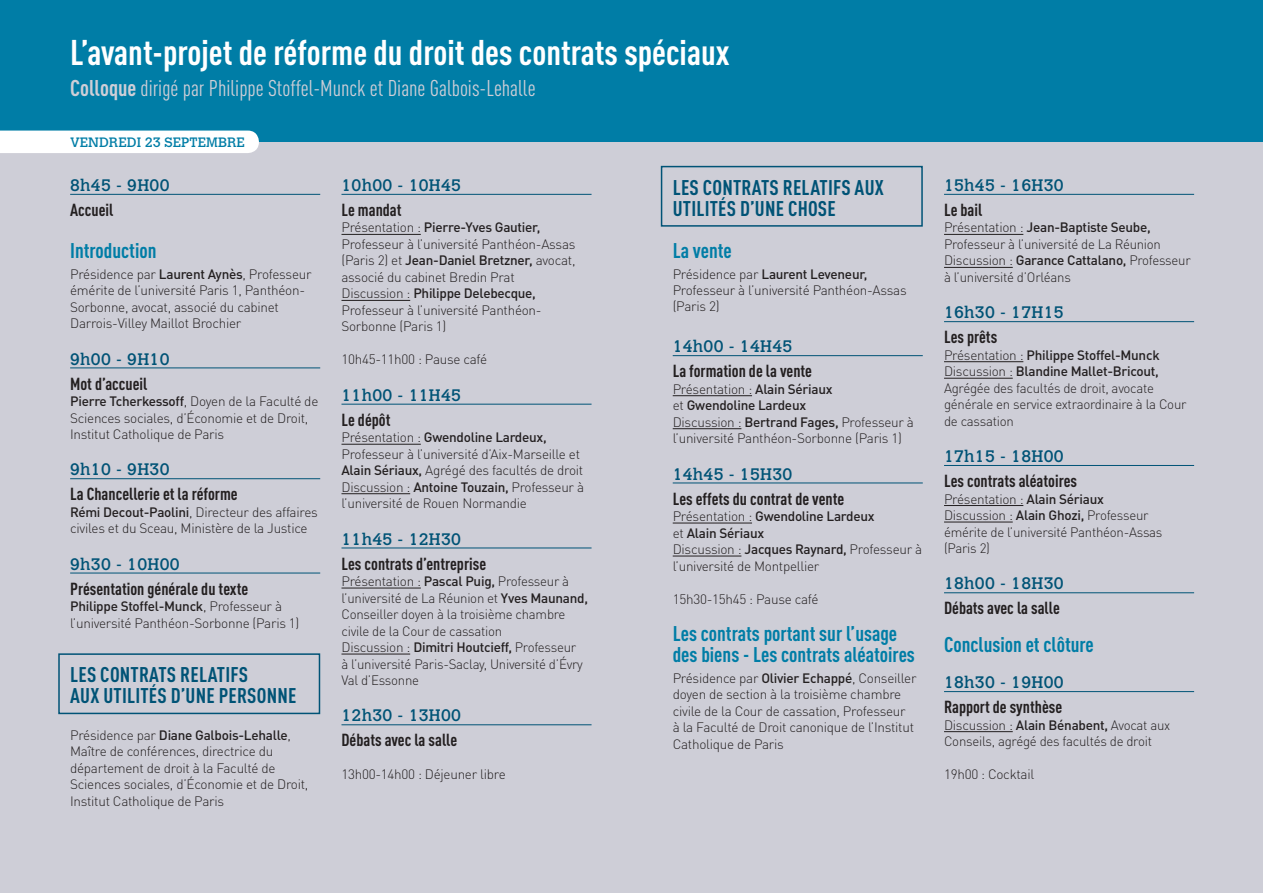
<style>
.page{position:relative;width:1263px;height:893px;background:#fff}
.page>*{position:absolute;margin:0;border:0;box-sizing:border-box;transform-origin:0 0}
.t1{font:700 condensed 35.25px "DINOT";color:#fff}
.t2{font:condensed 22.5px "DINOT";color:#ceced7}
.t3{font:700 condensed 21px/21px "DINOT";color:#007da6}
.t4{font:700 condensed 21px/21px "DINOT";letter-spacing:.01em;color:#005376}
.t5{font:700 condensed 17.25px "DINOT";color:#231f20}
.t6{font:16.5px "Calvert MT Std";letter-spacing:.02em;color:#005376}
.t7{font:300 13.5px/16.5px "DINOT";letter-spacing:-.02em;color:#231f20}
.t8{font:13.5px "Calvert MT Std";color:#007da6}
.s1{font-weight:700}
.s2{font-weight:500}
</style>
<div class="page">
<div style="left:0;top:117px;width:1263px;height:776px;background:#ceced7"></div>
<div style="left:0;top:0;width:1263px;height:142px;background:#007da6"></div>
<hr style="left:70px;top:194px;width:250px;height:1px;background:#005376">
<hr style="left:70px;top:368px;width:250px;height:1px;background:#005376">
<hr style="left:70px;top:478px;width:250px;height:1px;background:#005376">
<hr style="left:70px;top:573px;width:250px;height:1px;background:#005376">
<hr style="left:341px;top:194px;width:250px;height:1px;background:#005376">
<hr style="left:341px;top:234px;width:80px;height:1px;background:#231f20">
<hr style="left:341px;top:300px;width:69px;height:1px;background:#231f20">
<hr style="left:341px;top:404px;width:250px;height:1px;background:#005376">
<hr style="left:341px;top:444px;width:80px;height:1px;background:#231f20">
<hr style="left:341px;top:493px;width:69px;height:1px;background:#231f20">
<hr style="left:341px;top:548px;width:250px;height:1px;background:#005376">
<hr style="left:341px;top:588px;width:80px;height:1px;background:#231f20">
<hr style="left:341px;top:654px;width:69px;height:1px;background:#231f20">
<hr style="left:341px;top:724px;width:250px;height:1px;background:#005376">
<hr style="left:673px;top:355px;width:250px;height:1px;background:#005376">
<hr style="left:673px;top:395px;width:79px;height:1px;background:#231f20">
<hr style="left:673px;top:428px;width:68px;height:1px;background:#231f20">
<hr style="left:673px;top:483px;width:250px;height:1px;background:#005376">
<hr style="left:673px;top:523px;width:79px;height:1px;background:#231f20">
<hr style="left:673px;top:556px;width:68px;height:1px;background:#231f20">
<hr style="left:944px;top:194px;width:250px;height:1px;background:#005376">
<hr style="left:944px;top:234px;width:79px;height:1px;background:#231f20">
<hr style="left:944px;top:267px;width:69px;height:1px;background:#231f20">
<hr style="left:944px;top:321px;width:250px;height:1px;background:#005376">
<hr style="left:944px;top:361px;width:79px;height:1px;background:#231f20">
<hr style="left:944px;top:378px;width:69px;height:1px;background:#231f20">
<hr style="left:944px;top:465px;width:250px;height:1px;background:#005376">
<hr style="left:944px;top:505px;width:79px;height:1px;background:#231f20">
<hr style="left:944px;top:522px;width:69px;height:1px;background:#231f20">
<hr style="left:944px;top:592px;width:250px;height:1px;background:#005376">
<hr style="left:944px;top:691px;width:250px;height:1px;background:#005376">
<hr style="left:944px;top:731px;width:69px;height:1px;background:#231f20">
<div style="left:0;top:131px;width:259px;height:22px;background:#fff"></div>
<div style="left:58px;top:653px;width:262px;height:61px;border:2px solid #005376"></div>
<div style="left:661px;top:166px;width:262px;height:61px;border:2px solid #005376"></div>
<h1 class="t1" style="left:70px;top:31px;width:661px">L’avant-projet de réforme du droit des contrats spéciaux</h1>
<h2 class="t2" style="left:70px;top:75px;width:467px"><span class="s1">Colloque</span> dirigé par Philippe Stoffel-Munck et Diane Galbois-Lehalle</h2>
<p class="t8" style="left:70px;top:134px;width:177px">VENDREDI 23 SEPTEMBRE</p>
<p class="t6" style="left:70px;top:176px;width:101px">8h45 - 9H00</p>
<p class="t5" style="left:70px;top:199px;width:45px">Accueil</p>
<h3 class="t3" style="left:70px;top:240px;width:88px">Introduction</h3>
<p class="t7" style="left:70px;top:265px;width:243px">Présidence par <span class="s2">Laurent Aynès</span>, Professeur émérite de l’université Paris 1, Panthéon-Sorbonne, avocat, associé du cabinet Darrois-Villey Maillot Brochier</p>
<p class="t6" style="left:70px;top:349px;width:101px">9h00 - 9H10</p>
<p class="t5" style="left:70px;top:373px;width:79px">Mot d’accueil</p>
<p class="t7" style="left:70px;top:393px;width:250px"><span class="s2">Pierre Tcherkessoff</span>, Doyen de la Faculté de<br>Sciences sociales, d’Économie et de Droit,<br>Institut Catholique de Paris</p>
<p class="t6" style="left:70px;top:460px;width:101px">9h10 - 9H30</p>
<p class="t5" style="left:70px;top:484px;width:169px">La Chancellerie et la réforme</p>
<p class="t7" style="left:70px;top:504px;width:249px"><span class="s2">Rémi Decout-Paolini</span>, Directeur des affaires civiles et du Sceau, Ministère de la Justice</p>
<p class="t6" style="left:70px;top:554px;width:111px">9h30 - 10H00</p>
<p class="t5" style="left:70px;top:578px;width:180px">Présentation générale du texte</p>
<p class="t7" style="left:70px;top:598px;width:231px"><span class="s2">Philippe Stoffel-Munck</span>, Professeur à l’université Panthéon-Sorbonne (Paris 1)</p>
<h3 class="t4" style="left:70px;top:663px;width:228px">LES CONTRATS RELATIFS<br>AUX UTILITÉS D’UNE PERSONNE</h3>
<p class="t7" style="left:70px;top:727px;width:240px">Présidence par <span class="s2">Diane Galbois-Lehalle</span>, Maître de conférences, directrice du département de droit à la Faculté de Sciences sociales, d’Économie et de Droit, Institut Catholique de Paris</p>
<p class="t6" style="left:341px;top:176px;width:121px">10h00 - 10H45</p>
<p class="t5" style="left:341px;top:199px;width:62px">Le mandat</p>
<p class="t7" style="left:341px;top:219px;width:236px">Présentation : <span class="s2">Pierre-Yves Gautier, </span>Professeur à l’université Panthéon-Assas (Paris 2) et <span class="s2">Jean-Daniel Bretzner,</span> avocat, associé du cabinet Bredin Prat Discussion : <span class="s2">Philippe Delebecque, </span>Professeur à l’université Panthéon-Sorbonne (Paris 1)</p>
<p class="t7" style="left:341px;top:351px;width:147px">10h45-11h00 : Pause café</p>
<p class="t6" style="left:341px;top:385px;width:121px">11h00 - 11H45</p>
<p class="t5" style="left:341px;top:409px;width:50px">Le dépôt</p>
<p class="t7" style="left:341px;top:429px;width:244px">Présentation : <span class="s2">Gwendoline Lardeux, </span>Professeur à l’université d’Aix-Marseille et <span class="s2">Alain Sériaux,</span> Agrégé des facultés de droit Discussion : <span class="s2">Antoine Touzain,</span> Professeur à l’université de Rouen Normandie</p>
<p class="t6" style="left:341px;top:529px;width:121px">11h45 - 12H30</p>
<p class="t5" style="left:341px;top:553px;width:146px">Les contrats d’entreprise</p>
<p class="t7" style="left:341px;top:573px;width:248px">Présentation : <span class="s2">Pascal Puig,</span> Professeur à l’université de La Réunion et <span class="s2">Yves Maunand, </span>Conseiller doyen à la troisième chambre civile de la Cour de cassation<br>Discussion : <span class="s2">Dimitri Houtcieff,</span> Professeur<br>à l’université Paris-Saclay, Université d’Évry Val d’Essonne</p>
<p class="t6" style="left:341px;top:706px;width:121px">12h30 - 13H00</p>
<p class="t5" style="left:341px;top:730px;width:117px">Débats avec la salle</p>
<p class="t7" style="left:341px;top:766px;width:166px">13h00-14h00 : Déjeuner libre</p>
<h3 class="t4" style="left:673px;top:176px;width:213px">LES CONTRATS RELATIFS AUX<br>UTILITÉS D’UNE CHOSE</h3>
<h3 class="t3" style="left:673px;top:239px;width:61px">La vente</h3>
<p class="t7" style="left:673px;top:265px;width:235px">Présidence par <span class="s2">Laurent Leveneur,<br></span>Professeur à l’université Panthéon-Assas (Paris 2)</p>
<p class="t6" style="left:673px;top:337px;width:121px">14h00 - 14H45</p>
<p class="t5" style="left:673px;top:361px;width:141px">La formation de la vente</p>
<p class="t7" style="left:673px;top:381px;width:243px">Présentation : <span class="s2">Alain Sériaux<br></span>et <span class="s2">Gwendoline Lardeux<br></span>Discussion : <span class="s2">Bertrand Fages,</span> Professeur à l’université Panthéon-Sorbonne (Paris 1)</p>
<p class="t6" style="left:673px;top:464px;width:121px">14h45 - 15H30</p>
<p class="t5" style="left:673px;top:488px;width:173px">Les effets du contrat de vente</p>
<p class="t7" style="left:673px;top:508px;width:251px">Présentation : <span class="s2">Gwendoline Lardeux<br></span>et <span class="s2">Alain Sériaux<br></span>Discussion : <span class="s2">Jacques Raynard,</span> Professeur à l’université de Montpellier</p>
<p class="t7" style="left:673px;top:590px;width:147px">15h30-15h45 : Pause café</p>
<h3 class="t3" style="left:673px;top:623px;width:244px">Les contrats portant sur l’usage des biens - Les contrats aléatoires</h3>
<p class="t7" style="left:673px;top:670px;width:245px">Présidence par <span class="s2">Olivier Echappé</span>, Conseiller doyen de section à la troisième chambre civile de la Cour de cassation, Professeur<br>à la Faculté de Droit canonique de l’Institut Catholique de Paris</p>
<p class="t6" style="left:944px;top:176px;width:121px">15h45 - 16H30</p>
<p class="t5" style="left:944px;top:199px;width:40px">Le bail</p>
<p class="t7" style="left:944px;top:219px;width:248px">Présentation : <span class="s2">Jean-Baptiste Seube, </span>Professeur à l’université de La Réunion Discussion : <span class="s2">Garance Cattalano,</span> Professeur à l’université d’Orléans</p>
<p class="t6" style="left:944px;top:303px;width:121px">16h30 - 17H15</p>
<p class="t5" style="left:944px;top:327px;width:55px">Les prêts</p>
<p class="t7" style="left:944px;top:347px;width:244px">Présentation : <span class="s2">Philippe Stoffel-Munck </span>Discussion : <span class="s2">Blandine Mallet-Bricout, </span>Agrégée des facultés de droit, avocate générale en service extraordinaire à la Cour de cassation</p>
<p class="t6" style="left:944px;top:447px;width:121px">17h15 - 18H00</p>
<p class="t5" style="left:944px;top:470px;width:134px">Les contrats aléatoires</p>
<p class="t7" style="left:944px;top:490px;width:220px">Présentation : <span class="s2">Alain Sériaux<br></span>Discussion : <span class="s2">Alain Ghozi,</span> Professeur émérite de l’université Panthéon-Assas (Paris 2)</p>
<p class="t6" style="left:944px;top:574px;width:121px">18h00 - 18H30</p>
<p class="t5" style="left:944px;top:598px;width:117px">Débats avec la salle</p>
<h3 class="t3" style="left:944px;top:634px;width:151px">Conclusion et clôture</h3>
<p class="t6" style="left:944px;top:673px;width:121px">18h30 - 19H00</p>
<p class="t5" style="left:944px;top:697px;width:120px">Rapport de synthèse</p>
<p class="t7" style="left:944px;top:716px;width:228px">Discussion : <span class="s2">Alain Bénabent,</span> Avocat aux<br>Conseils, agrégé des facultés de droit</p>
<p class="t7" style="left:944px;top:766px;width:92px">19h00 : Cocktail</p>
</div>
